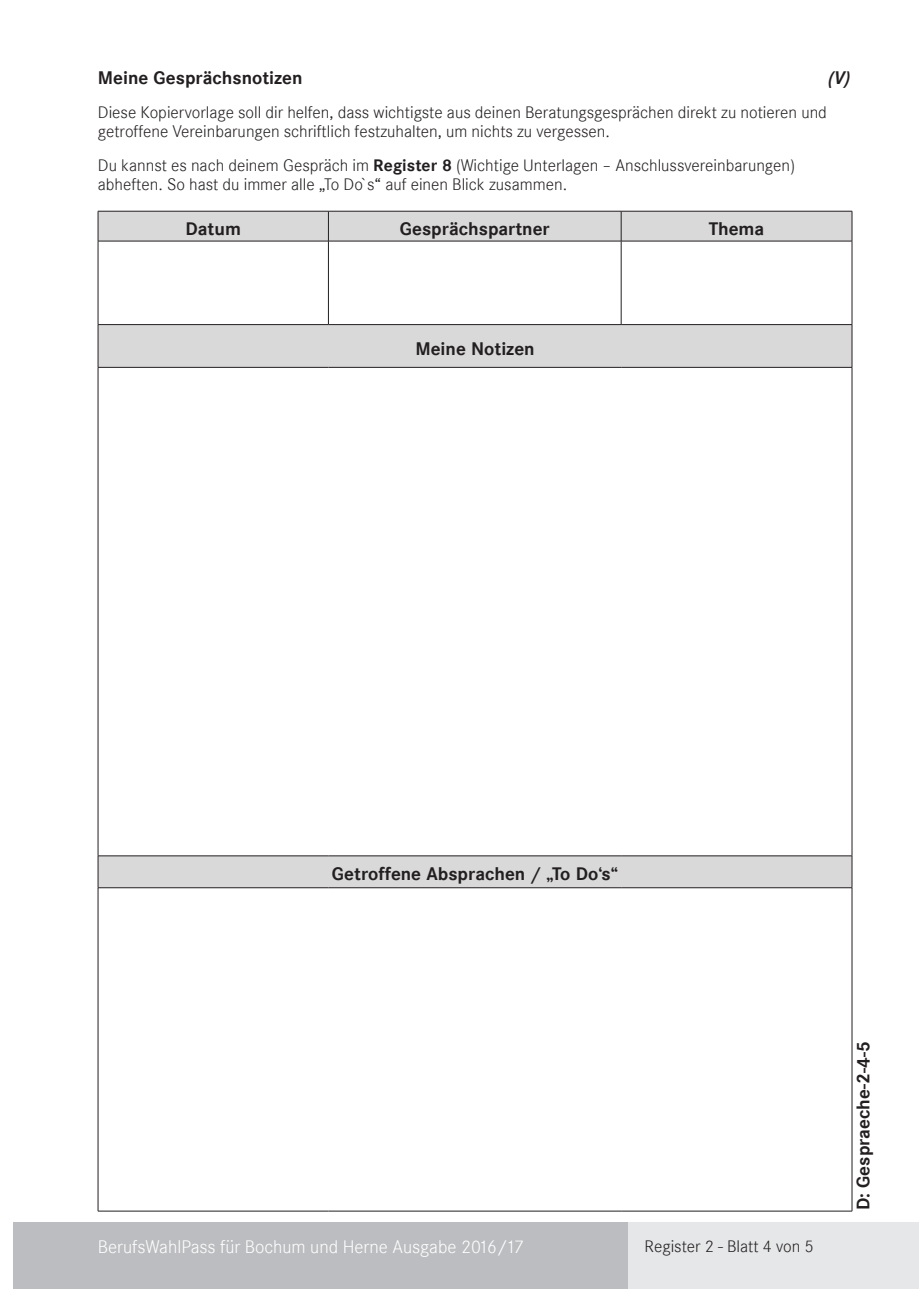
<style>
.page{position:relative;width:919px;height:1289px;background:#fff}
.page>*{position:absolute;margin:0;border:0;box-sizing:border-box;transform-origin:0 0}
.t1{font:700 18px "Corporate SBQ";color:#231f20}
.t2{font:300 18px "Corporate SBQ";color:#fff}
.t3{font:italic 700 18px "Corporate SBQ";color:#231f20}
.t4{font:300 16.5px/19px "Corporate SBQ";color:#231f20}
.s1{font-weight:700}
</style>
<div class="page">
<div style="left:13px;top:1222px;width:615px;height:66px;background:#bcbdc0"></div>
<div style="left:628px;top:1222px;width:290px;height:66px;background:#e6e7e9"></div>
<div style="left:99px;top:212px;width:752px;height:29px;background:#d9d9d9"></div>
<svg style="left:99px;top:242px;width:752px;height:647px"></svg>
<hr style="left:98px;top:887px;width:1px;height:323px;background:#231f20">
<hr style="left:851px;top:887px;width:1px;height:323px;background:#231f20">
<hr style="left:98px;top:1210px;width:230px;height:1px;background:#231f20">
<hr style="left:328px;top:1210px;width:293px;height:1px;background:#231f20">
<hr style="left:621px;top:1210px;width:231px;height:1px;background:#231f20">
<hr style="left:98px;top:241px;width:1px;height:83px;background:#231f20">
<hr style="left:851px;top:241px;width:1px;height:83px;background:#231f20">
<hr style="left:98px;top:211px;width:230px;height:1px;background:#231f20">
<hr style="left:98px;top:211px;width:1px;height:30px;background:#231f20">
<hr style="left:621px;top:211px;width:231px;height:1px;background:#231f20">
<hr style="left:851px;top:211px;width:1px;height:30px;background:#231f20">
<hr style="left:98px;top:241px;width:230px;height:1px;background:#231f20">
<hr style="left:328px;top:241px;width:293px;height:1px;background:#231f20">
<hr style="left:621px;top:241px;width:231px;height:1px;background:#231f20">
<hr style="left:98px;top:324px;width:230px;height:1px;background:#231f20">
<hr style="left:98px;top:325px;width:1px;height:42px;background:#231f20">
<hr style="left:621px;top:324px;width:231px;height:1px;background:#231f20">
<hr style="left:851px;top:325px;width:1px;height:42px;background:#231f20">
<hr style="left:328px;top:211px;width:293px;height:1px;background:#231f20">
<hr style="left:328px;top:211px;width:1px;height:30px;background:#231f20">
<hr style="left:621px;top:211px;width:1px;height:30px;background:#231f20">
<hr style="left:328px;top:241px;width:1px;height:83px;background:#231f20">
<hr style="left:621px;top:241px;width:1px;height:83px;background:#231f20">
<hr style="left:328px;top:324px;width:293px;height:1px;background:#231f20">
<hr style="left:98px;top:367px;width:230px;height:1px;background:#231f20">
<hr style="left:98px;top:367px;width:1px;height:488px;background:#231f20">
<hr style="left:328px;top:367px;width:293px;height:1px;background:#231f20">
<hr style="left:621px;top:367px;width:231px;height:1px;background:#231f20">
<hr style="left:851px;top:367px;width:1px;height:488px;background:#231f20">
<hr style="left:98px;top:855px;width:230px;height:1px;background:#231f20">
<hr style="left:98px;top:856px;width:1px;height:31px;background:#231f20">
<hr style="left:328px;top:855px;width:293px;height:1px;background:#231f20">
<hr style="left:621px;top:855px;width:231px;height:1px;background:#231f20">
<hr style="left:851px;top:856px;width:1px;height:31px;background:#231f20">
<hr style="left:98px;top:887px;width:230px;height:1px;background:#231f20">
<hr style="left:328px;top:887px;width:293px;height:1px;background:#231f20">
<hr style="left:621px;top:887px;width:231px;height:1px;background:#231f20">
<p class="t1" style="left:98px;top:67px;width:206px">Meine Gesprächsnotizen</p>
<p class="t4" style="left:98px;top:103px;width:730px">Diese Kopiervorlage soll dir helfen, dass wichtigste aus deinen Beratungsgesprächen direkt zu notieren und getroffene Vereinbarungen schriftlich festzuhalten, um nichts zu vergessen.</p>
<p class="t4" style="left:98px;top:156px;width:698px">Du kannst es nach deinem Gespräch im <span class="s1">Register 8</span> (Wichtige Unterlagen – Anschlussvereinbarungen) abheften. So hast du immer alle „To Do`s“ auf einen Blick zusammen.</p>
<p class="t1" style="left:185px;top:217px;width:57px">Datum</p>
<p class="t1" style="left:400px;top:217px;width:151px">Gesprächspartner</p>
<p class="t1" style="left:708px;top:217px;width:57px">Thema</p>
<p class="t3" style="left:828px;top:67px;width:24px">(V)</p>
<p class="t1" style="left:415px;top:337px;width:121px">Meine Notizen</p>
<p class="t1" style="left:332px;top:863px;width:287px">Getroffene Absprachen / „To Do‘s“</p>
<p class="t2" style="left:98px;top:1236px;width:427px">BerufsWahlPass für Bochum und Herne Ausgabe 2016/17</p>
<p class="t4" style="left:644px;top:1236px;width:170px">Register 2 - Blatt 4 von 5</p>
<p class="t1" style="left:852px;top:1210px;width:170px;rotate:-90deg">D: Gespraeche-2-4-5</p>
</div>
